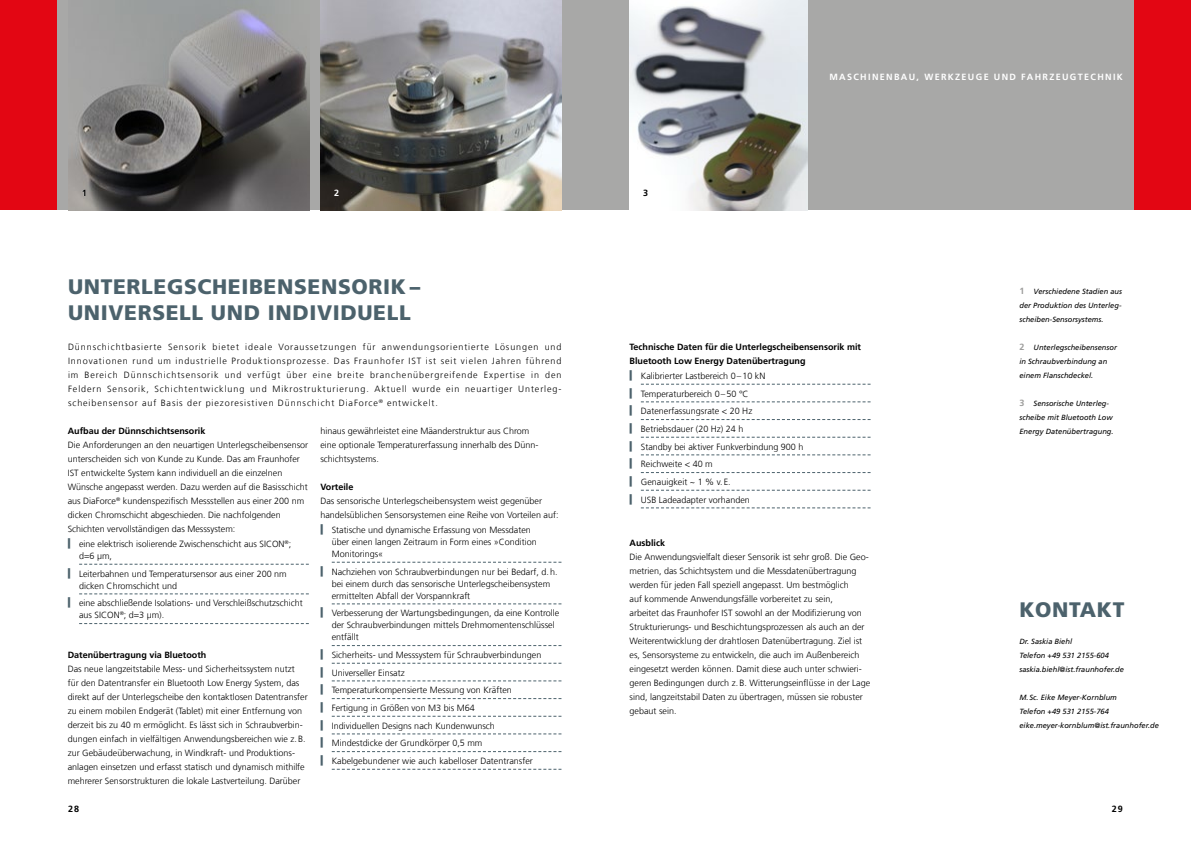
<style>
.page{position:relative;width:1191px;height:842px;background:#fff}
.page>*{position:absolute;margin:0;border:0;box-sizing:border-box;transform-origin:0 0}
.t1{font:900 21px/26px "Frutiger LT Com";letter-spacing:.03em;color:#4c626c}
.t2{font:300 9px/14px "Frutiger LT Com";color:#000}
.t3{font:700 9px/14px "Frutiger LT Com";color:#000}
.t4{font:700 9px "Frutiger LT Com";letter-spacing:.15em;color:#fff}
.t5{font:italic 7.5px/14px "Frutiger LT Com";color:#000}
.s1{font-weight:700;font-style:normal;font-size:9px;color:#9d9d9c}
</style>
<div class="page">
<div style="left:595px;top:0;width:596px;height:210px;background:#a8a8a7"></div>
<div style="left:0;top:0;width:595px;height:210px;background:#a8a8a7"></div>
<img style="left:320px;top:0;width:241px;height:210px">
<img style="left:68px;top:0;width:241px;height:210px">
<img style="left:629px;top:0;width:178px;height:210px">
<svg style="left:332px;top:562px;width:229px;height:1px"></svg>
<svg style="left:332px;top:603px;width:229px;height:1px"></svg>
<svg style="left:332px;top:645px;width:229px;height:1px"></svg>
<svg style="left:332px;top:663px;width:229px;height:1px"></svg>
<svg style="left:332px;top:680px;width:229px;height:1px"></svg>
<svg style="left:332px;top:698px;width:229px;height:1px"></svg>
<svg style="left:332px;top:716px;width:229px;height:1px"></svg>
<svg style="left:332px;top:733px;width:229px;height:1px"></svg>
<svg style="left:332px;top:751px;width:229px;height:1px"></svg>
<svg style="left:332px;top:769px;width:229px;height:1px"></svg>
<svg style="left:641px;top:384px;width:229px;height:1px"></svg>
<svg style="left:641px;top:401px;width:229px;height:1px"></svg>
<svg style="left:641px;top:419px;width:229px;height:1px"></svg>
<svg style="left:641px;top:437px;width:229px;height:1px"></svg>
<svg style="left:641px;top:454px;width:229px;height:1px"></svg>
<svg style="left:641px;top:472px;width:229px;height:1px"></svg>
<svg style="left:641px;top:490px;width:229px;height:1px"></svg>
<svg style="left:641px;top:507px;width:229px;height:1px"></svg>
<svg style="left:79px;top:564px;width:230px;height:1px"></svg>
<svg style="left:79px;top:593px;width:230px;height:1px"></svg>
<svg style="left:79px;top:623px;width:230px;height:1px"></svg>
<div style="left:1134px;top:0;width:57px;height:210px;background:#e30613"></div>
<div style="left:0;top:0;width:57px;height:210px;background:#e30613"></div>
<p class="t3" style="left:82px;top:186px;width:7px">1</p>
<p class="t4" style="left:334px;top:188px;width:7px">2</p>
<p class="t3" style="left:643px;top:186px;width:7px">3</p>
<p class="t4" style="left:829px;top:72px;width:73px">Ma schine nbau</p>
<p class="t4" style="left:916px;top:72px;width:208px">, Werkzeu ge u nd Fa hrzeu gtechnik</p>
<h1 class="t1" style="left:68px;top:274px;width:354px">UNTERLEGSCHEIBENSENSORIK –<br>UNIVERSELL UND INDIVIDUELL</h1>
<p class="t2" style="left:68px;top:340px;width:495px;text-align:justify">Dünnschichtbasierte Sensorik bietet ideale Voraussetzungen für anwendungsorientierte Lösungen und Innovationen rund um industrielle Produktionsprozesse. Das Fraunhofer IST ist seit vielen Jahren führend im Bereich Dünnschichtsensorik und verfügt über eine breite branchenübergreifende Expertise in den Feldern Sensorik, Schichtentwicklung und Mikrostrukturierung. Aktuell wurde ein neuartiger Unterleg&shy;scheibensensor auf Basis der piezoresistiven Dünnschicht DiaForce<sup>®</sup> entwickelt.</p>
<p class="t3" style="left:68px;top:424px;width:139px">Aufbau der Dünnschichtsensorik</p>
<p class="t2" style="left:68px;top:438px;width:242px">Die Anforderungen an den neuartigen Unterlegscheibensensor unterscheiden sich von Kunde zu Kunde. Das am Fraunhofer IST entwickelte System kann individuell an die einzelnen Wünsche angepasst werden. Dazu werden auf die Basisschicht aus DiaForce<sup>®</sup> kundenspezifisch Messstellen aus einer 200 nm dicken Chromschicht abgeschieden. Die nachfolgenden Schichten vervollständigen das Messsystem:</p>
<p class="t2" style="left:79px;top:538px;width:214px;line-height:12px">eine elektrisch isolierende Zwischenschicht aus SICON<sup>®</sup>; d=6 µm,</p>
<p class="t2" style="left:79px;top:567px;width:209px;line-height:12px">Leiterbahnen und Temperatursensor aus einer 200 nm dicken Chromschicht und</p>
<p class="t2" style="left:79px;top:597px;width:225px;line-height:12px">eine abschließende Isolations- und Verschleißschutzschicht aus SICON<sup>®</sup>; d=3 µm).</p>
<p class="t3" style="left:68px;top:648px;width:140px">Datenübertragung via Bluetooth</p>
<p class="t2" style="left:68px;top:662px;width:241px">Das neue langzeitstabile Mess- und Sicherheitssystem nutzt für den Datentransfer ein Bluetooth Low Energy System, das direkt auf der Unterlegscheibe den kontaktlosen Datentransfer zu einem mobilen Endgerät (Tablet) mit einer Entfernung von derzeit bis zu 40 m ermöglicht. Es lässt sich in Schraubverbin&shy;dungen einfach in vielfältigen Anwendungsbereichen wie z.B. zur Gebäudeüberwachung, in Windkraft- und Produktions&shy;anlagen einsetzen und erfasst statisch und dynamisch mithilfe mehrerer Sensorstrukturen die lokale Lastverteilung. Darüber</p>
<p class="t2" style="left:320px;top:424px;width:219px">hinaus gewährleistet eine Mäanderstruktur aus Chrom eine optionale Temperaturerfassung innerhalb des Dünn&shy;schichtsystems.</p>
<p class="t3" style="left:320px;top:480px;width:35px">Vorteile</p>
<p class="t2" style="left:320px;top:494px;width:223px">Das sensorische Unterlegscheibensystem weist gegenüber</p>
<p class="t2" style="left:320px;top:508px;width:240px">handelsüblichen Sensorsystemen eine Reihe von Vorteilen auf:</p>
<p class="t2" style="left:332px;top:523px;width:201px">Statische und dynamische Erfassung von Messdaten</p>
<p class="t2" style="left:332px;top:536px;width:207px;line-height:12px">über einen langen Zeitraum in Form eines »Condition<br>Monitorings«</p>
<p class="t2" style="left:332px;top:565px;width:227px;line-height:12px">Nachziehen von Schraubverbindungen nur bei Bedarf, d.h. bei einem durch das sensorische Unterlegscheibensystem ermittelten Abfall der Vorspannkraft</p>
<p class="t2" style="left:332px;top:607px;width:229px;line-height:12px">Verbesserung der Wartungsbedingungen, da eine Kontrolle der Schraubverbindungen mittels Drehmomentenschlüssel entfällt</p>
<p class="t2" style="left:332px;top:646px;width:211px;line-height:17.7px">Sicherheits- und Messsystem für Schraubverbindungen Universeller Einsatz<br>Temperaturkompensierte Messung von Kräften Fertigung in Größen von M3 bis M64<br>Individuellen Designs nach Kundenwunsch Mindestdicke der Grundkörper 0,5 mm Kabelgebundener wie auch kabelloser Datentransfer</p>
<p class="t3" style="left:629px;top:340px;width:233px">Technische Daten für die Unterlegscheibensensorik mit<br>Bluetooth Low Energy Datenübertragung</p>
<p class="t2" style="left:641px;top:367px;width:164px;line-height:17.7px">Kalibrierter Lastbereich 0–10 kN<br>Temperaturbereich 0–50 °C<br>Datenerfassungsrate &lt; 20 Hz<br>Betriebsdauer (20 Hz) 24 h<br>Standby bei aktiver Funkverbindung 900 h<br>Reichweite &lt; 40 m<br>Genauigkeit ~ 1 % v. E.<br>USB Ladeadapter vorhanden</p>
<p class="t3" style="left:629px;top:536px;width:37px">Ausblick</p>
<p class="t2" style="left:629px;top:550px;width:242px">Die Anwendungsvielfalt dieser Sensorik ist sehr groß. Die Geo&shy;metrien, das Schichtsystem und die Messdatenübertragung werden für jeden Fall speziell angepasst. Um bestmöglich<br>auf kommende Anwendungsfälle vorbereitet zu sein,<br>arbeitet das Fraunhofer IST sowohl an der Modifizierung von Strukturierungs- und Beschichtungsprozessen als auch an der Weiterentwicklung der drahtlosen Datenübertragung. Ziel ist es, Sensorsysteme zu entwickeln, die auch im Außenbereich eingesetzt werden können. Damit diese auch unter schwieri&shy;geren Bedingungen durch z.B. Witterungseinflüsse in der Lage sind, langzeitstabil Daten zu übertragen, müssen sie robuster gebaut sein.</p>
<p class="t5" style="left:1019px;top:284px;width:104px;text-align:justify"><span class="s1">1</span> Verschiedene Stadien aus der Produktion des Unterleg&shy;scheiben-Sensorsystems.</p>
<p class="t5" style="left:1019px;top:340px;width:99px"><span class="s1">2</span> Unterlegscheibensensor in Schraubverbindung an einem Flanschdeckel.</p>
<p class="t5" style="left:1019px;top:396px;width:96px"><span class="s1">3</span> Sensorische Unterleg&shy;scheibe mit Bluetooth Low<br>Energy Datenübertragung.</p>
<h1 class="t1" style="left:1019px;top:596px;width:32px">KONT</h1>
<h1 class="t1" style="left:1080px;top:596px;width:31px">AKT</h1>
<p class="t5" style="left:1019px;top:634px;width:106px">Dr. Saskia Biehl<br>Telefon +49 531 2155-604 saskia.biehl@ist.fraunhofer.de</p>
<p class="t5" style="left:1019px;top:690px;width:141px">M. Sc. Eike Meyer-Kornblum<br>Telefon +49 531 2155-764 eike.meyer-kornblum@ist.fraunhofer.de</p>
<p class="t3" style="left:68px;top:802px;width:13px">28</p>
<p class="t3" style="left:1111px;top:801px;width:13px">29</p>
</div>
